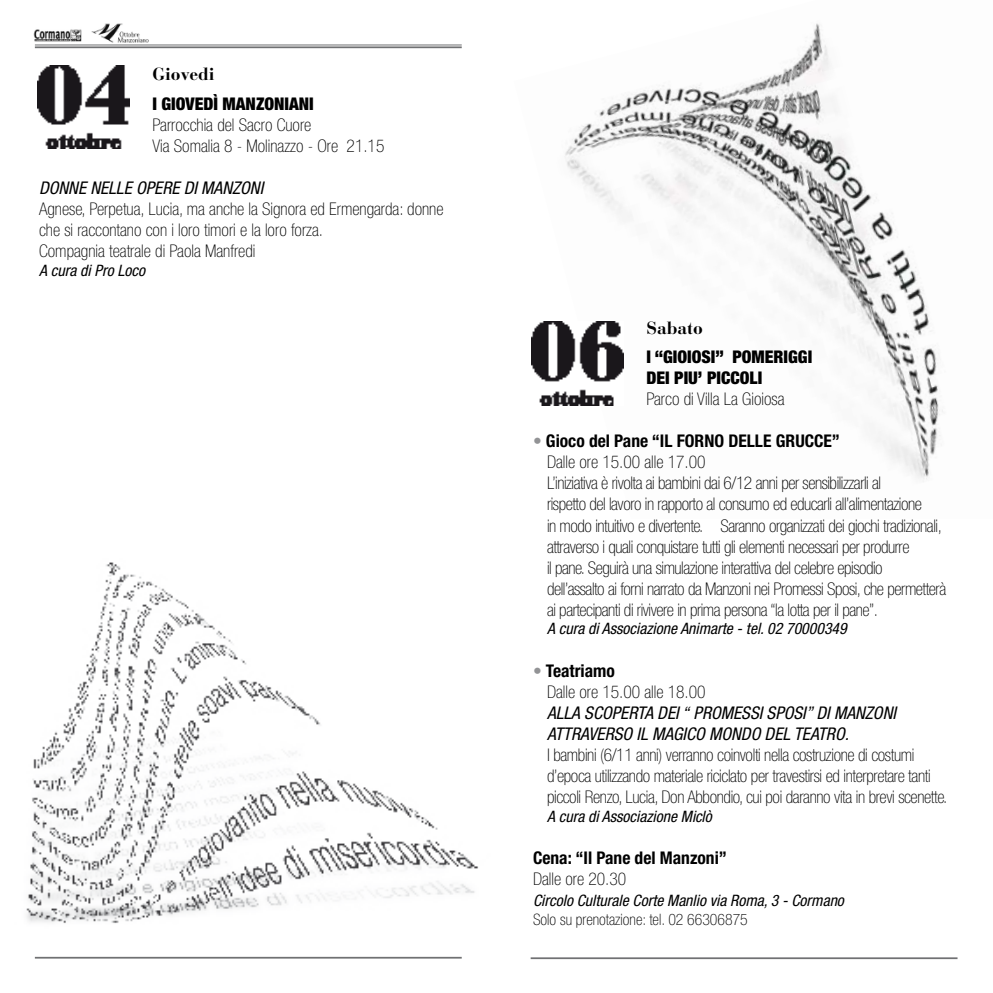
<style>
.page{position:relative;width:993px;height:993px;background:#fff}
.page>*{position:absolute;margin:0;border:0;box-sizing:border-box;transform-origin:0 0}
.t1{font:100 condensed 17.5px/21px "Helvetica Neue";letter-spacing:-.02em;color:#000}
.t2{font:100 condensed 17.5px/21px "Helvetica Neue";color:#000}
.t3{font:italic condensed 17.5px/21px "Helvetica Neue";color:#000}
.t4{font:700 condensed 17.5px "Helvetica Neue";color:#000}
.t5{font:900 condensed 17.5px/21px "Helvetica Neue";color:#000}
.t6{font:700 17.5px "Bauer Bodoni";color:#000}
.t7{font:italic condensed 15.75px "Helvetica Neue";color:#000}
.t8{font:100 condensed 15.75px "Helvetica Neue";color:#000}
.s1{color:#929395}
.s2{font-weight:700;color:#929395}
.s3{font-weight:700}
</style>
<div class="page">
<img style="left:33px;top:23px;width:116px;height:20px">
<hr style="left:35px;top:45px;width:426px;height:1px;background:#707173">
<hr style="left:35px;top:46px;width:426px;height:2px;background:#707173">
<hr style="left:35px;top:956px;width:426px;height:2px;background:#707173">
<hr style="left:530px;top:957px;width:427px;height:1px;background:#707173">
<img style="left:541px;top:23px;width:402px;height:459px">
<img style="left:37px;top:65px;width:92px;height:84px">
<img style="left:531px;top:321px;width:92px;height:84px">
<img style="left:26px;top:562px;width:452px;height:362px">
<p class="t6" style="left:152px;top:63px;width:64px">Giovedi</p>
<p class="t5" style="left:152px;top:93px;width:163px">I GIOVEDÌ MANZONIANI</p>
<p class="t2" style="left:152px;top:114px;width:233px">Parrocchia del Sacro Cuore<br>Via Somalia 8 - Molinazzo - Ore 21.15</p>
<p class="t3" style="left:39px;top:177px;width:21px">DONNE</p>
<p class="t3" style="left:90px;top:177px;width:10px">NELLE</p>
<p class="t3" style="left:136px;top:177px;width:88px">OPERE DI MANZONI</p>
<p class="t2" style="left:39px;top:198px;width:406px">Agnese, Perpetua, Lucia, ma anche la Signora ed Ermengarda: donne che si raccontano con i loro timori e la loro forza.<br>Compagnia teatrale di Paola Manfredi</p>
<p class="t7" style="left:39px;top:261px;width:109px">A cura di Pro Loco</p>
<p class="t6" style="left:646px;top:317px;width:58px">Sabato</p>
<p class="t5" style="left:646px;top:346px;width:167px">I “GIOIOSI” POMERIGGI<br>DEI PIU’ PICCOLI</p>
<p class="t2" style="left:646px;top:388px;width:140px">Parco di Villa La Gioiosa</p>
<p class="t4" style="left:533px;top:430px;width:215px"><span class="s1">•</span> Gioco del Pane “IL FORNO DELLE</p>
<p class="t4" style="left:775px;top:430px;width:66px">GRUCCE”</p>
<p class="t1" style="left:547px;top:451px;width:400px">Dalle ore 15.00 alle 17.00<br>L’iniziativa è rivolta ai bambini dai 6/12 anni per sensibilizzarli al<br>rispetto del lavoro in rapporto al consumo ed educarli all’alimentazione<br>in modo intuitivo e divertente. Saranno organizzati dei giochi tradizionali, attraverso i quali conquistare tutti gli elementi necessari per produrre<br>il pane. Seguirà una simulazione interattiva del celebre episodio<br>dell’assalto ai forni narrato da Manzoni nei Promessi Sposi, che permetterà ai partecipanti di rivivere in prima persona “la lotta per il pane”.</p>
<p class="t7" style="left:533px;top:619px;width:315px">A cura di Associazione Animarte - tel. 02 70000349</p>
<p class="t2" style="left:547px;top:659px;width:160px;text-indent:-14px"><span class="s2">•</span> <span class="s3">Teatriamo<br></span>Dalle ore 15.00 alle 18.00</p>
<p class="t3" style="left:547px;top:701px;width:350px">Alla scoper ta dei “ Promessi Sposi” di MaNzoni attraverso il magico mondo del Teatro.</p>
<p class="t1" style="left:547px;top:743px;width:402px">I bambini (6/11 anni) verranno coinvolti nella costruzione di costumi d’epoca utilizzando materiale riciclato per travestirsi ed interpretare tanti piccoli Renzo, Lucia, Don Abbondio, cui poi daranno vita in brevi scenette.</p>
<p class="t7" style="left:533px;top:806px;width:180px">A cura di Associazione Miclò</p>
<p class="t4" style="left:533px;top:846px;width:195px">Cena: “Il Pane del Manzoni”</p>
<p class="t2" style="left:533px;top:867px;width:95px">Dalle ore 20.30</p>
<p class="t7" style="left:533px;top:890px;width:313px">Circolo Culturale Corte Manlio via Roma, 3 - Cormano</p>
<p class="t8" style="left:533px;top:909px;width:216px">Solo su prenotazione: tel. 02 66306875</p>
</div>
